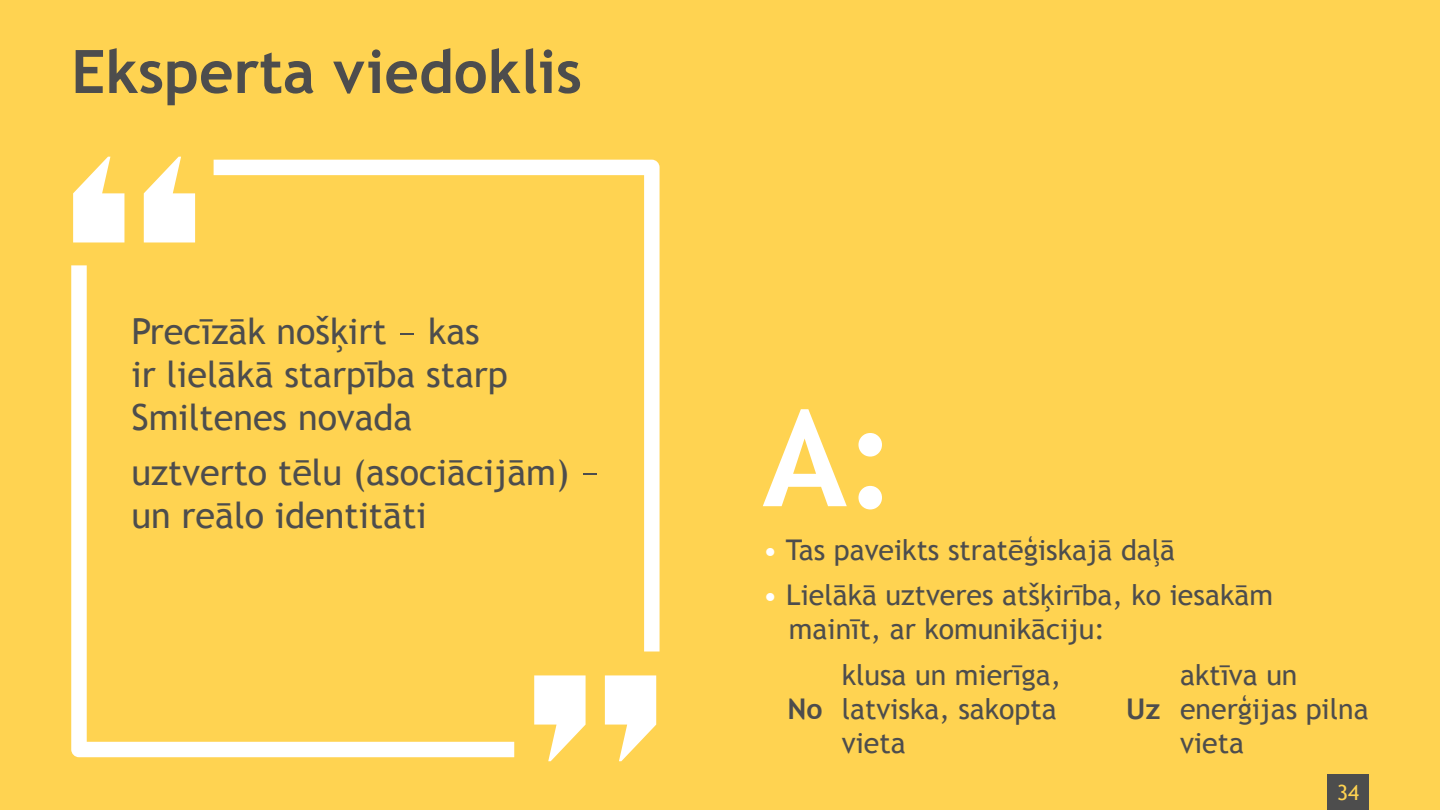
<style>
.page{position:relative;width:1440px;height:810px;background:#ffd351}
.page>*{position:absolute;margin:0;border:0;box-sizing:border-box;transform-origin:0 0}
.t1{font:700 60px "Trebuchet MS";color:#4d4d4d}
.t2{font:36px/43.2px "Trebuchet MS";color:#4d4d4d}
.t3{font:28.5px/34.2px "Trebuchet MS";color:#4d4d4d}
.t4{font:700 28.5px "Trebuchet MS";color:#4d4d4d}
.t5{font:21px "Trebuchet MS";color:#ffd351}
.s1{color:#fff}
</style>
<div class="page">
<svg style="left:144px;top:157px;width:51px;height:85px"></svg>
<svg style="left:73px;top:157px;width:51px;height:85px"></svg>
<svg style="left:534px;top:675px;width:52px;height:86px"></svg>
<svg style="left:605px;top:675px;width:51px;height:86px"></svg>
<svg style="left:214px;top:160px;width:446px;height:492px"></svg>
<svg style="left:71px;top:265px;width:443px;height:492px"></svg>
<svg style="left:763px;top:409px;width:119px;height:100px"></svg>
<div style="left:1328px;top:775px;width:41px;height:35px;background:#4d4d4d"></div>
<h1 class="t1" style="left:71px;top:34px;width:512px">Eksperta viedoklis</h1>
<p class="t2" style="left:131px;top:310px;width:378px">Precīzāk nošķirt – kas ir lielākā starpība starp<br>Smiltenes novada</p>
<p class="t2" style="left:131px;top:451px;width:470px">uztverto tēlu (asociācijām) – un reālo identitāti</p>
<p class="t3" style="left:763px;top:533px;width:414px"><span class="s1">•</span> Tas paveikts stratēģiskajā daļā</p>
<p class="t3" style="left:789px;top:578px;width:486px;text-indent:-26px"><span class="s1">•</span> Lielākā uztveres atšķirība, ko iesakām mainīt, ar komunikāciju:</p>
<p class="t3" style="left:842px;top:658px;width:221px">klusa un mierīga, latviska, sakopta vieta</p>
<p class="t3" style="left:1180px;top:658px;width:190px">aktīva un enerģijas pilna vieta</p>
<p class="t5" style="left:1337px;top:780px;width:24px">34</p>
<p class="t4" style="left:787px;top:691px;width:37px">No</p>
<p class="t4" style="left:1126px;top:691px;width:36px">Uz</p>
</div>
